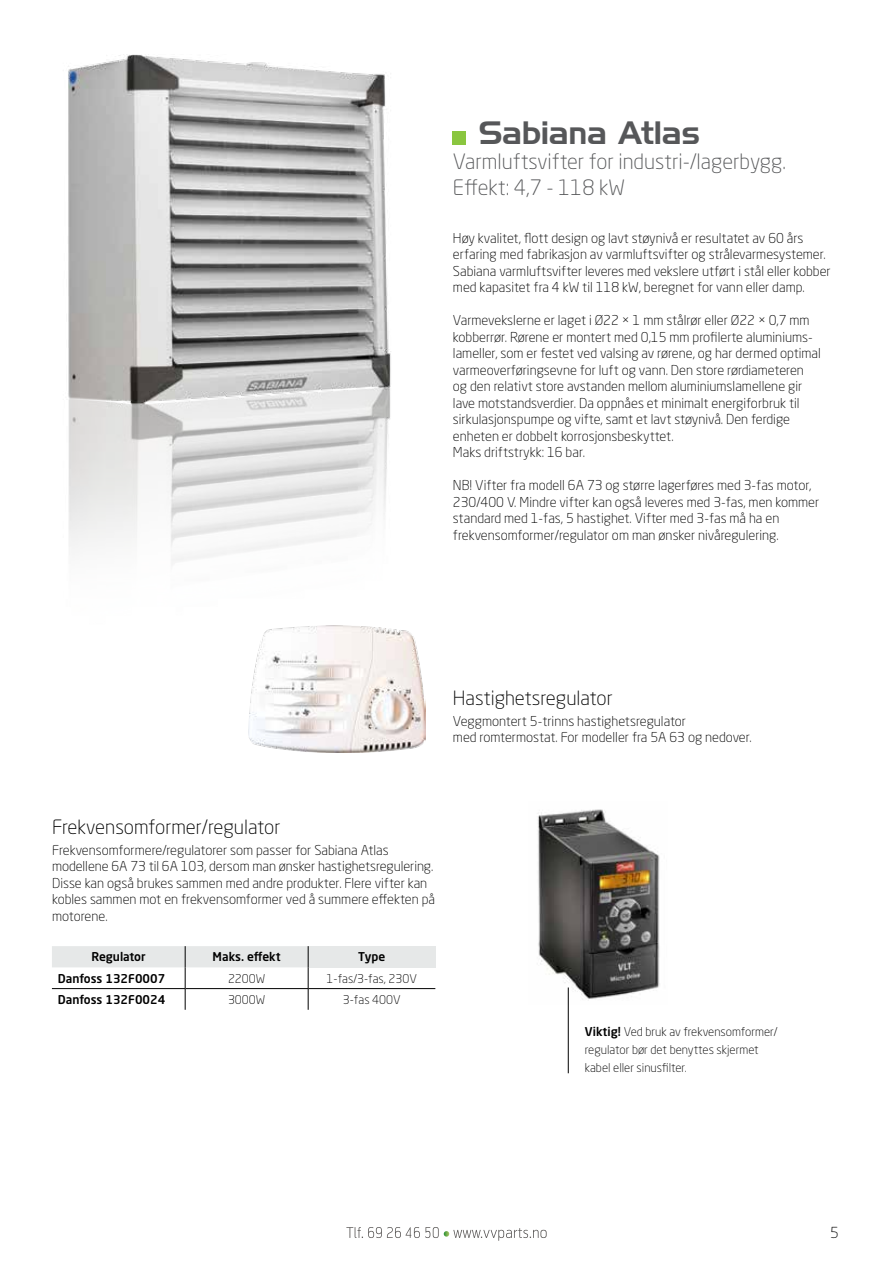
<style>
.page{position:relative;width:893px;height:1263px;background:#fff}
.page>*{position:absolute;margin:0;border:0;box-sizing:border-box;transform-origin:0 0}
.t1{font:31.5px "Handel Gothic BT";letter-spacing:-.01em;color:#565759}
.t2{font:300 21px/25.2px "Neo Sans Std";color:#565759}
.t3{font:300 19.5px "Neo Sans Std";color:#000}
.t4{font:300 15px "Neo Sans Std";color:#000}
.t5{font:300 13.5px/16.5px "Neo Sans Std";color:#000}
.t6{font:300 12px/18px "Neo Sans Std";color:#000}
.t7{font:500 12px "Neo Sans Std";color:#000}
.s1{font-weight:500}
</style>
<div class="page">
<img style="left:68px;top:54px;width:398px;height:699px">
<div style="left:453px;top:131px;width:13px;height:13px;background:#8ac63f"></div>
<img style="left:538px;top:809px;width:122px;height:195px">
<hr style="left:568px;top:987px;width:1px;height:86px;background:#000">
<div style="left:308px;top:946px;width:127px;height:21px;background:#e6e8e8"></div>
<hr style="left:308px;top:988px;width:127px;height:1px;background:#000">
<svg style="left:52px;top:946px;width:257px;height:64px"></svg>
<img style="left:248px;top:625px;width:178px;height:127px">
<svg style="left:346px;top:1227px;width:201px;height:14px"></svg>
<h1 class="t1" style="left:479px;top:114px;width:223px">Sabiana Atlas</h1>
<h2 class="t2" style="left:453px;top:149px;width:334px">Varmluftsvifter for industri-/lagerbygg.<br>Effekt: 4,7 - 118 kW</h2>
<p class="t5" style="left:453px;top:229px;width:379px">Høy kvalitet, flott design og lavt støynivå er resultatet av 60 års erfaring med fabrikasjon av varmluftsvifter og strålevarmesystemer.<br>Sabiana varmluftsvifter leveres med vekslere utført i stål eller kobber med kapasitet fra 4 kW til 118 kW, beregnet for vann eller damp.</p>
<p class="t5" style="left:453px;top:312px;width:370px">Varmevekslerne er laget i Ø22 × 1 mm stålrør eller Ø22 × 0,7 mm kobberrør. Rørene er montert med 0,15 mm profilerte aluminiums&shy;lameller, som er festet ved valsing av rørene, og har dermed optimal varmeoverføringsevne for luft og vann. Den store rørdiameteren og den relativt store avstanden mellom aluminiumslamellene gir lave motstandsverdier. Da oppnåes et minimalt energiforbruk til sirkulasjonspumpe og vifte, samt et lavt støynivå. Den ferdige enheten er dobbelt korrosjonsbeskyttet.<br>Maks driftstrykk: 16 bar.</p>
<p class="t5" style="left:453px;top:477px;width:368px">NB! Vifter fra modell 6A 73 og større lagerføres med 3-fas motor, 230/400 V. Mindre vifter kan også leveres med 3-fas, men kommer standard med 1-fas, 5 hastighet. Vifter med 3-fas må ha en frekvensomformer/regulator om man ønsker nivåregulering.</p>
<h3 class="t3" style="left:453px;top:686px;width:161px">Hastighetsregulator</h3>
<p class="t5" style="left:453px;top:712px;width:300px">Veggmontert 5-trinns hastighetsregulator<br>med romtermostat. For modeller fra 5A 63 og nedover.</p>
<h3 class="t3" style="left:52px;top:815px;width:230px">Frekvensomformer/regulator</h3>
<p class="t5" style="left:52px;top:841px;width:384px">Frekvensomformere/regulatorer som passer for Sabiana Atlas modellene 6A 73 til 6A 103, dersom man ønsker hastighetsregulering.<br>Disse kan også brukes sammen med andre produkter. Flere vifter kan kobles sammen mot en frekvensomformer ved å summere effekten på motorene.</p>
<p class="t7" style="left:91px;top:949px;width:56px">Regulator</p>
<p class="t7" style="left:213px;top:949px;width:70px">Maks. effekt</p>
<p class="t7" style="left:358px;top:949px;width:28px">Type</p>
<p class="t7" style="left:58px;top:970px;width:109px">Danfoss 132F0007</p>
<p class="t6" style="left:228px;top:969px;width:39px">2200W</p>
<p class="t6" style="left:327px;top:969px;width:92px">1-fas/3-fas, 230V</p>
<p class="t7" style="left:58px;top:992px;width:109px">Danfoss 132F0024</p>
<p class="t6" style="left:228px;top:990px;width:39px">3000W</p>
<p class="t6" style="left:343px;top:990px;width:59px">3-fas 400V</p>
<p class="t6" style="left:585px;top:1023px;width:194px"><span class="s1">Viktig!</span> Ved bruk av frekvensomformer/ regulator bør det benyttes skjermet kabel eller sinusfilter.</p>
<p class="t4" style="left:830px;top:1223px;width:10px">5</p>
</div>
